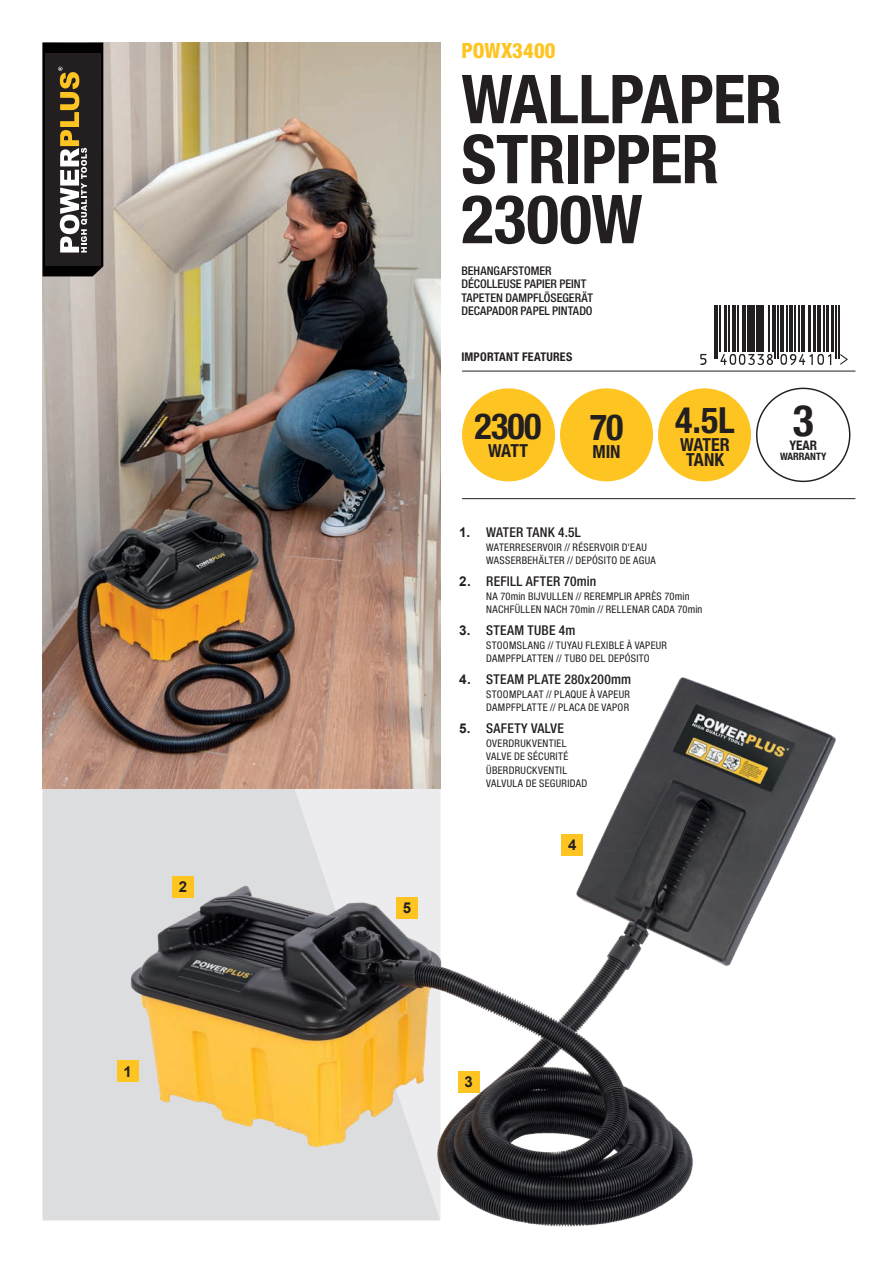
<style>
.page{position:relative;width:893px;height:1263px;background:#fff}
.page>*{position:absolute;margin:0;border:0;box-sizing:border-box;transform-origin:0 0}
.t1{font:700 condensed 67.5px/60px "Helvetica Neue LT Std";letter-spacing:-.01em;color:#231f20}
.t2{font:700 condensed 43.8px "Helvetica Neue";color:#231f20}
.t3{font:700 condensed 36px "Helvetica Neue LT Std";letter-spacing:-.02em;color:#231f20}
.t4{font:800 condensed 21px "Helvetica Neue LT Std";letter-spacing:.01em;color:#fec422}
.t5{font:700 condensed 18px/15px "Helvetica Neue LT Std";letter-spacing:-.005em;color:#231f20;text-align:center}
.t6{font:700 15px "Arial";color:#231f20}
.t7{font:500 condensed 13.5px "Helvetica Neue LT Std";letter-spacing:.02em;color:#231f20}
.t8{font:700 condensed 13.05px "Helvetica Neue";color:#231f20}
.t9{font:500 condensed 12px/13.5px "Helvetica Neue LT Std";color:#231f20}
.t10{font:700 condensed 12px "Helvetica Neue LT Std";letter-spacing:.02em;color:#231f20}
.t11{font:condensed 10.5px/13.5px "Helvetica Neue LT Std";letter-spacing:.03em;color:#231f20}
.t12{font:700 condensed 10.2px "Helvetica Neue";color:#231f20}
.s1{font-family:"Arial";font-weight:700;font-stretch:normal}
</style>
<div class="page">
<div style="left:43px;top:789px;width:60px;height:431px;background:#dcdddf"></div>
<img style="left:43px;top:43px;width:397px;height:746px">
<img style="left:103px;top:657px;width:733px;height:570px">
<svg style="left:43px;top:43px;width:60px;height:233px;background:#433d35"></svg>
<div style="left:458px;top:1071px;width:21px;height:21px;background:#fec422"></div>
<div style="left:562px;top:834px;width:21px;height:21px;background:#fec422"></div>
<div style="left:396px;top:897px;width:22px;height:21px;background:#fec422"></div>
<div style="left:172px;top:876px;width:21px;height:21px;background:#fec422"></div>
<div style="left:117px;top:1060px;width:21px;height:22px;background:#fec422"></div>
<svg style="left:701px;top:305px;width:139px;height:61px"></svg>
<hr style="left:714px;top:305px;width:1px;height:54px;background:#231f20">
<hr style="left:717px;top:305px;width:1px;height:54px;background:#231f20">
<hr style="left:719px;top:305px;width:1px;height:47px;background:#231f20">
<hr style="left:724px;top:305px;width:3px;height:47px;background:#231f20">
<hr style="left:728px;top:305px;width:2px;height:47px;background:#231f20">
<hr style="left:732px;top:305px;width:4px;height:47px;background:#231f20">
<hr style="left:738px;top:305px;width:1px;height:47px;background:#231f20">
<hr style="left:742px;top:305px;width:4px;height:47px;background:#231f20">
<div style="left:747px;top:305px;width:5px;height:47px;background:#231f20"></div>
<hr style="left:753px;top:305px;width:2px;height:47px;background:#231f20">
<div style="left:756px;top:305px;width:5px;height:47px;background:#231f20"></div>
<hr style="left:763px;top:305px;width:1px;height:47px;background:#231f20">
<hr style="left:768px;top:305px;width:1px;height:47px;background:#231f20">
<hr style="left:772px;top:305px;width:1px;height:47px;background:#231f20">
<hr style="left:775px;top:305px;width:1px;height:54px;background:#231f20">
<hr style="left:777px;top:305px;width:2px;height:54px;background:#231f20">
<hr style="left:780px;top:305px;width:4px;height:47px;background:#231f20">
<hr style="left:787px;top:305px;width:1px;height:47px;background:#231f20">
<hr style="left:789px;top:305px;width:4px;height:47px;background:#231f20">
<hr style="left:794px;top:305px;width:2px;height:47px;background:#231f20">
<hr style="left:798px;top:305px;width:2px;height:47px;background:#231f20">
<hr style="left:801px;top:305px;width:4px;height:47px;background:#231f20">
<hr style="left:808px;top:305px;width:2px;height:47px;background:#231f20">
<hr style="left:813px;top:305px;width:3px;height:47px;background:#231f20">
<hr style="left:817px;top:305px;width:4px;height:47px;background:#231f20">
<hr style="left:823px;top:305px;width:2px;height:47px;background:#231f20">
<hr style="left:826px;top:305px;width:3px;height:47px;background:#231f20">
<hr style="left:831px;top:305px;width:3px;height:47px;background:#231f20">
<hr style="left:835px;top:305px;width:2px;height:54px;background:#231f20">
<hr style="left:838px;top:305px;width:1px;height:54px;background:#231f20">
<svg style="left:700px;top:354px;width:7px;height:11px"></svg>
<svg style="left:720px;top:354px;width:53px;height:11px"></svg>
<svg style="left:780px;top:354px;width:51px;height:11px"></svg>
<svg style="left:840px;top:354px;width:8px;height:11px"></svg>
<hr style="left:462px;top:498px;width:393px;height:1px;background:#231f20">
<hr style="left:462px;top:371px;width:393px;height:1px;background:#231f20">
<div style="left:462px;top:388px;width:93px;height:93px;background:#fec422;border-radius:50%"></div>
<div style="left:658px;top:388px;width:93px;height:93px;background:#fec422;border-radius:50%"></div>
<div style="left:560px;top:388px;width:93px;height:93px;background:#fec422;border-radius:50%"></div>
<h3 class="t6" style="left:179px;top:877px;width:10px">2</h3>
<h3 class="t6" style="left:123px;top:1061px;width:10px">1</h3>
<h3 class="t6" style="left:403px;top:898px;width:10px">5</h3>
<h3 class="t4" style="left:461px;top:37px;width:96px">POWX3400</h3>
<h1 class="t1" style="left:461px;top:68px;width:322px">WALLPAPER<br>STRIPPER<br>2300W</h1>
<p class="t9" style="left:461px;top:264px;width:133px">BEHANGAFSTOMER<br>DÉCOLLEUSE PAPIER PEINT<br>TAPETEN DAMPFLÖSEGERÄT<br>DECAPADOR PAPEL PINTADO</p>
<p class="t10" style="left:461px;top:349px;width:112px">IMPORTANT FEATURES</p>
<h3 class="t3" style="left:475px;top:404px;width:68px">2300</h3>
<h3 class="t5" style="left:488px;top:443px;width:41px">WATT</h3>
<h3 class="t3" style="left:590px;top:405px;width:35px">70</h3>
<h3 class="t5" style="left:592px;top:443px;width:30px">MIN</h3>
<h3 class="t3" style="left:675px;top:398px;width:61px">4.5L</h3>
<h3 class="t5" style="left:680px;top:437px;width:51px">WATER<br>TANK</h3>
<p class="t7" style="left:459px;top:524px;width:123px"><span class="s1">1.</span> WATER TANK 4.5L</p>
<p class="t11" style="left:486px;top:540px;width:171px">WATERRESERVOIR // RÉSERVOIR D'EAU<br>WASSERBEHÄLTER // DEPÓSITO DE AGUA</p>
<p class="t7" style="left:459px;top:573px;width:139px"><span class="s1">2.</span> REFILL AFTER 70min</p>
<p class="t11" style="left:486px;top:589px;width:218px">NA 70min BIJVULLEN // REREMPLIR APRÈS 70min<br>NACHFÜLLEN NACH 70min // RELLENAR CADA 70min</p>
<p class="t7" style="left:459px;top:622px;width:118px"><span class="s1">3.</span> STEAM TUBE 4m</p>
<p class="t11" style="left:486px;top:638px;width:182px">STOOMSLANG // TUYAU FLEXIBLE À VAPEUR<br>DAMPFPLATTEN // TUBO DEL DEPÓSITO</p>
<p class="t7" style="left:459px;top:671px;width:173px"><span class="s1">4.</span> STEAM PLATE 280x200mm</p>
<p class="t11" style="left:486px;top:687px;width:145px">STOOMPLAAT // PLAQUE À VAPEUR<br>DAMPFPLATTE // PLACA DE VAPOR</p>
<p class="t7" style="left:459px;top:720px;width:106px"><span class="s1">5.</span> SAFETY VALVE</p>
<p class="t11" style="left:486px;top:736px;width:103px">OVERDRUKVENTIEL<br>VALVE DE SÉCURITÉ<br>ÜBERDRUCKVENTIL<br>VALVULA DE SEGURIDAD</p>
<h3 class="t6" style="left:568px;top:835px;width:10px">4</h3>
<h2 class="t2" style="left:793px;top:384px;width:22px">3</h2>
<p class="t8" style="left:789px;top:434px;width:29px">YEAR</p>
<p class="t12" style="left:780px;top:448px;width:48px">WARRANTY</p>
<h3 class="t6" style="left:465px;top:1072px;width:10px">3</h3>
</div>
